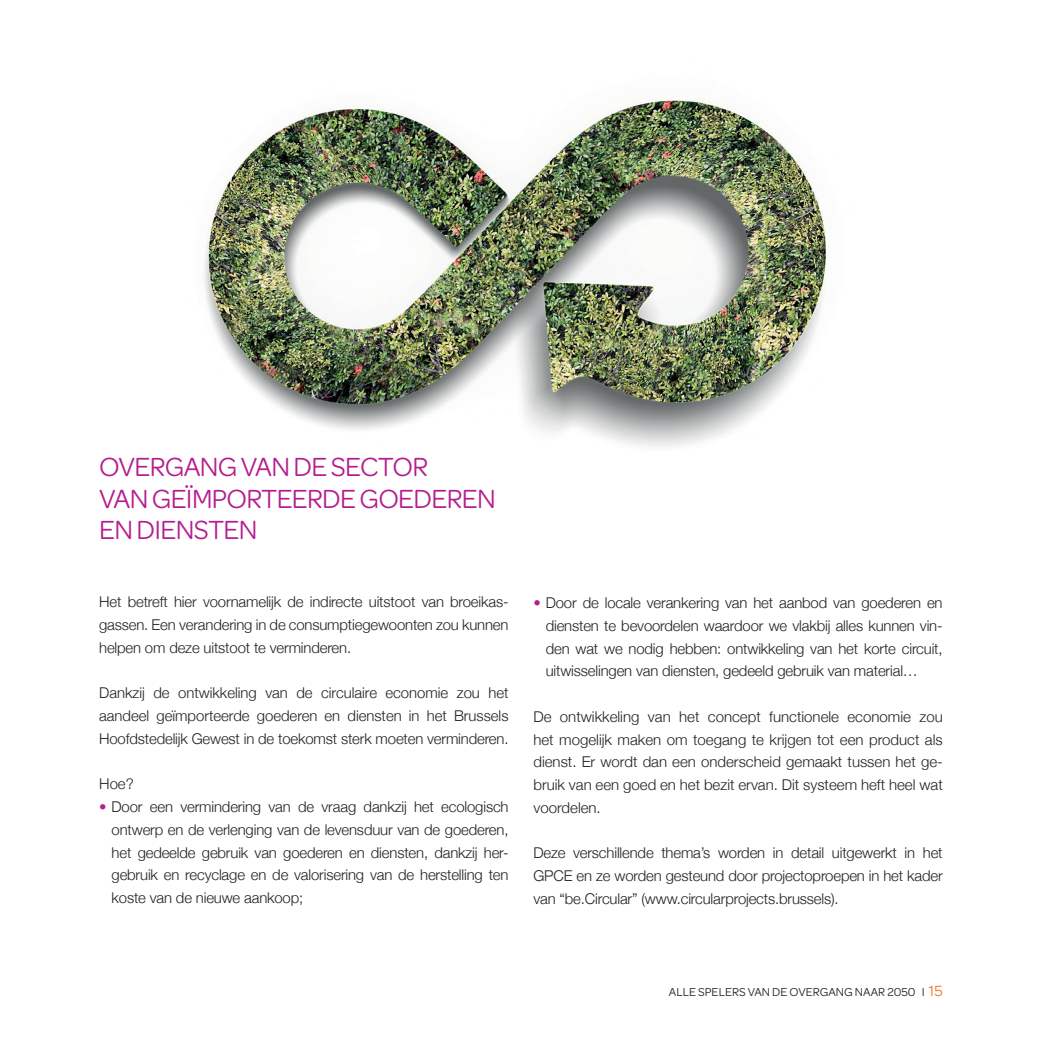
<style>
.page{position:relative;width:1042px;height:1042px;background:#fff}
.page>*{position:absolute;margin:0;border:0;box-sizing:border-box;transform-origin:0 0}
.t1{font:28px/31.5px "Omnes";letter-spacing:-.025em;color:#b41e8d}
.t2{font:300 14.88px/22.8px "Helvetica Neue";letter-spacing:-.01em;color:#231f20;text-align:justify}
.t3{font:12.25px "Omnes";color:#231f20}
.s1{color:#b41e8d}
.s2{font-size:15.75px;color:#f3732c}
</style>
<div class="page">
<img style="left:204px;top:99px;width:623px;height:348px">
<h1 class="t1" style="left:99px;top:449px;width:398px">OVERGANG VAN DE SECTOR<br>VAN GEÏMPORTEERDE GOEDEREN<br>EN DIENSTEN</h1>
<p class="t2" style="left:99px;top:589px;width:411px">Het betreft hier voornamelijk de indirecte uitstoot van broeikas&shy;gassen. Een verandering in de consumptiegewoonten zou kunnen helpen om deze uitstoot te verminderen.</p>
<p class="t2" style="left:99px;top:680px;width:411px">Dankzij de ontwikkeling van de circulaire economie zou het aandeel geïmporteerde goederen en diensten in het Brussels Hoofdstedelijk Gewest in de toekomst sterk moeten verminderen.</p>
<p class="t2" style="left:99px;top:771px;width:36px">Hoe?</p>
<p class="t2" style="left:112px;top:794px;width:398px;text-align:left;text-indent:-12px"><span class="s1">•</span> Door een vermindering van de vraag dankzij het ecologisch ontwerp en de verlenging van de levensduur van de goederen, het gedeelde gebruik van goederen en diensten, dankzij her&shy;gebruik en recyclage en de valorisering van de herstelling ten koste van de nieuwe aankoop;</p>
<p class="t2" style="left:546px;top:590px;width:398px;text-indent:-12px"><span class="s1">•</span> Door de locale verankering van het aanbod van goederen en diensten te bevoordelen waardoor we vlakbij alles kunnen vin&shy;den wat we nodig hebben: ontwikkeling van het korte circuit, uitwisselingen van diensten, gedeeld gebruik van material…</p>
<p class="t2" style="left:533px;top:704px;width:411px">De ontwikkeling van het concept functionele economie zou het mogelijk maken om toegang te krijgen tot een product als dienst. Er wordt dan een onderscheid gemaakt tussen het ge&shy;bruik van een goed en het bezit ervan. Dit systeem heft heel wat voordelen.</p>
<p class="t2" style="left:533px;top:840px;width:411px">Deze verschillende thema’s worden in detail uitgewerkt in het GPCE en ze worden gesteund door projectoproepen in het kader van “be.Circular” (www.circularprojects.brussels).</p>
<p class="t3" style="left:669px;top:983px;width:275px">ALLE SPELERS VAN DE OVERGANG NAAR 2050 I <span class="s2">15</span></p>
</div>
